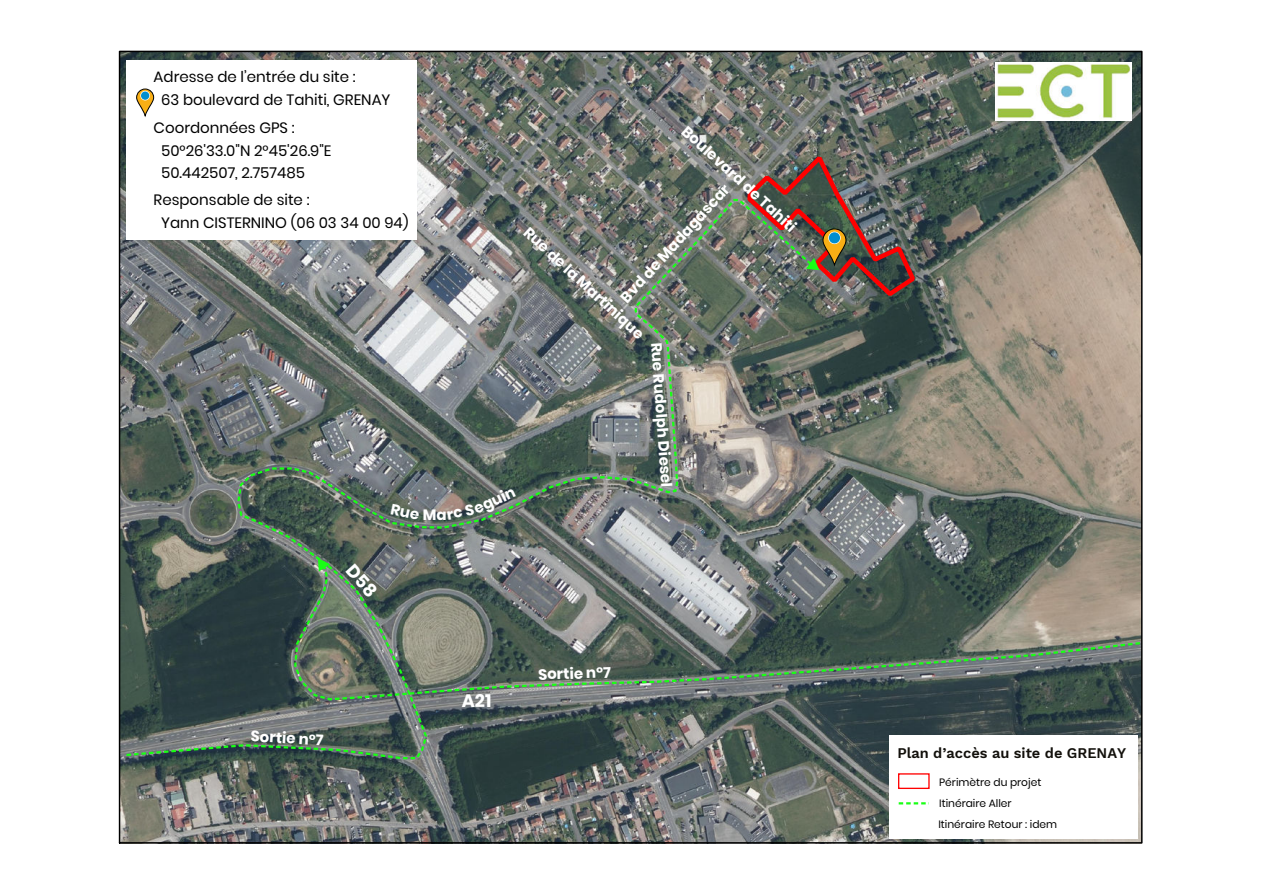
<style>
.page{position:relative;width:1263px;height:893px;background:#fff}
.page>*{position:absolute;margin:0;border:0;box-sizing:border-box;transform-origin:0 0}
.t1{font:700 18px "Poppins";color:#fff}
.t2{font:15px/22.5px "Poppins";color:#000}
.t3{font:700 15px "Poppins";color:#fff}
.t4{font:600 14.55px "Work Sans";color:#12100b}
.t5{font:10.65px/21.3px "Poppins";color:#000}
</style>
<div class="page">
<img style="left:122px;top:54px;width:1017px;height:787px">
<svg style="left:124px;top:198px;width:691px;height:562px;background:#69736f"></svg>
<svg style="left:293px;top:563px;width:846px;height:139px;background:#667169"></svg>
<svg style="left:318px;top:558px;width:12px;height:14px"></svg>
<div style="left:889px;top:735px;width:249px;height:103px;background:#fff"></div>
<img style="left:998px;top:65px;width:130px;height:53px">
<div style="left:995px;top:62px;width:136px;height:59px;border:2px solid #fff"></div>
<div style="left:898px;top:773px;width:32px;height:16px;border:1px solid #f00"></div>
<svg style="left:899px;top:802px;width:30px;height:2px"></svg>
<div style="left:127px;top:60px;width:290px;height:180px;background:#fff"></div>
<svg style="left:137px;top:89px;width:17px;height:27px"></svg>
<div style="left:136px;top:89px;width:18px;height:27px;border:1px solid #000;border-radius:9px"></div>
<svg style="left:139px;top:90px;width:12px;height:11px"></svg>
<img style="left:744px;top:150px;width:174px;height:150px">
<svg style="left:345px;top:564px;width:33px;height:34px"></svg>
<svg style="left:391px;top:504px;width:28px;height:16px"></svg>
<svg style="left:447px;top:504px;width:28px;height:15px"></svg>
<p class="t2" style="left:161px;top:65px;width:231px;text-indent:-8px">Adresse de l’entrée du site :<br>63 boulevard de Tahiti, GRENAY</p>
<p class="t2" style="left:161px;top:116px;width:172px;text-indent:-8px">Coordonnées GPS :<br>50°26'33.0"N 2°45'26.9"E<br>50.442507, 2.757485</p>
<p class="t2" style="left:161px;top:188px;width:249px;text-indent:-8px">Responsable de site :<br>Yann CISTERNINO (06 03 34 00 94)</p>
<p class="t3" style="left:423px;top:508px;width:25px">Ma</p>
<p class="t3" style="left:688px;top:124px;width:150px;rotate:42deg">Boulevard de Tahiti</p>
<p class="t3" style="left:619px;top:296px;width:155px;rotate:-48deg">Bvd de Madagascar</p>
<p class="t3" style="left:530px;top:225px;width:158px;rotate:42deg">Rue de la Martinique</p>
<p class="t3" style="left:472px;top:503px;width:46px;rotate:-25deg">eguin</p>
<p class="t3" style="left:663px;top:342px;width:147px;rotate:86deg">Rue Rudolph Diesel</p>
<p class="t3" style="left:251px;top:729px;width:74px;rotate:3deg">Sortie n°7</p>
<p class="t1" style="left:462px;top:692px;width:31px">A21</p>
<p class="t3" style="left:538px;top:668px;width:74px;rotate:-2deg">Sortie n°7</p>
<p class="t4" style="left:897px;top:745px;width:230px">Plan d’accès au site de GRENAY</p>
<p class="t5" style="left:938px;top:771px;width:120px">Périmètre du projet<br>Itinéraire Aller<br>Itinéraire Retour : idem</p>
</div>
